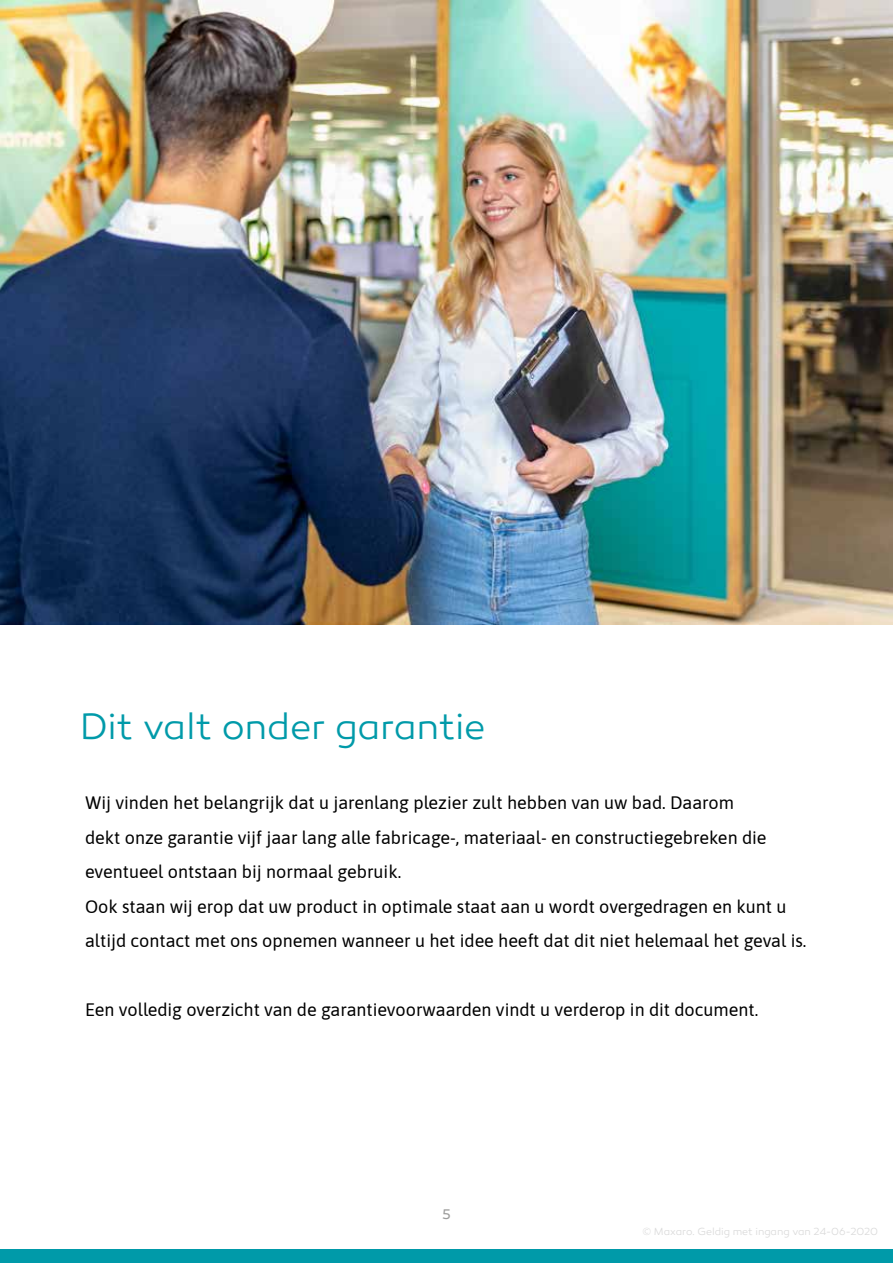
<style>
.page{position:relative;width:893px;height:1263px;background:#fff}
.page>*{position:absolute;margin:0;border:0;box-sizing:border-box;transform-origin:0 0}
.t1{font:300 37.5px "Canaro";letter-spacing:-.005em;color:#009aa9}
.t2{font:18px/34.5px "Asap";color:#000}
.t3{font:14.25px "Canaro";color:#9d9d9c}
.t4{font:300 10.5px "Canaro";letter-spacing:-.005em;color:#dadada}
</style>
<div class="page">
<div style="left:0;top:1249px;width:893px;height:14px;background:#009aa9"></div>
<img style="left:0;top:0;width:893px;height:624px">
<h1 class="t1" style="left:80px;top:705px;width:407px">Dit valt onder garantie</h1>
<p class="t2" style="left:85px;top:784px;width:721px">Wij vinden het belangrijk dat u jarenlang plezier zult hebben van uw bad. Daarom<br>dekt onze garantie vijf jaar lang alle fabricage-, materiaal- en constructiegebreken die eventueel ontstaan bij normaal gebruik.<br>Ook staan wij erop dat uw product in optimale staat aan u wordt overgedragen en kunt u altijd contact met ons opnemen wanneer u het idee heeft dat dit niet helemaal het geval is.</p>
<p class="t2" style="left:85px;top:991px;width:673px">Een volledig overzicht van de garantievoorwaarden vindt u verderop in dit document.</p>
<p class="t3" style="left:442px;top:1206px;width:10px">5</p>
<p class="t4" style="left:642px;top:1225px;width:237px">© Maxaro. Geldig met ingang van 24-06-2020</p>
</div>
